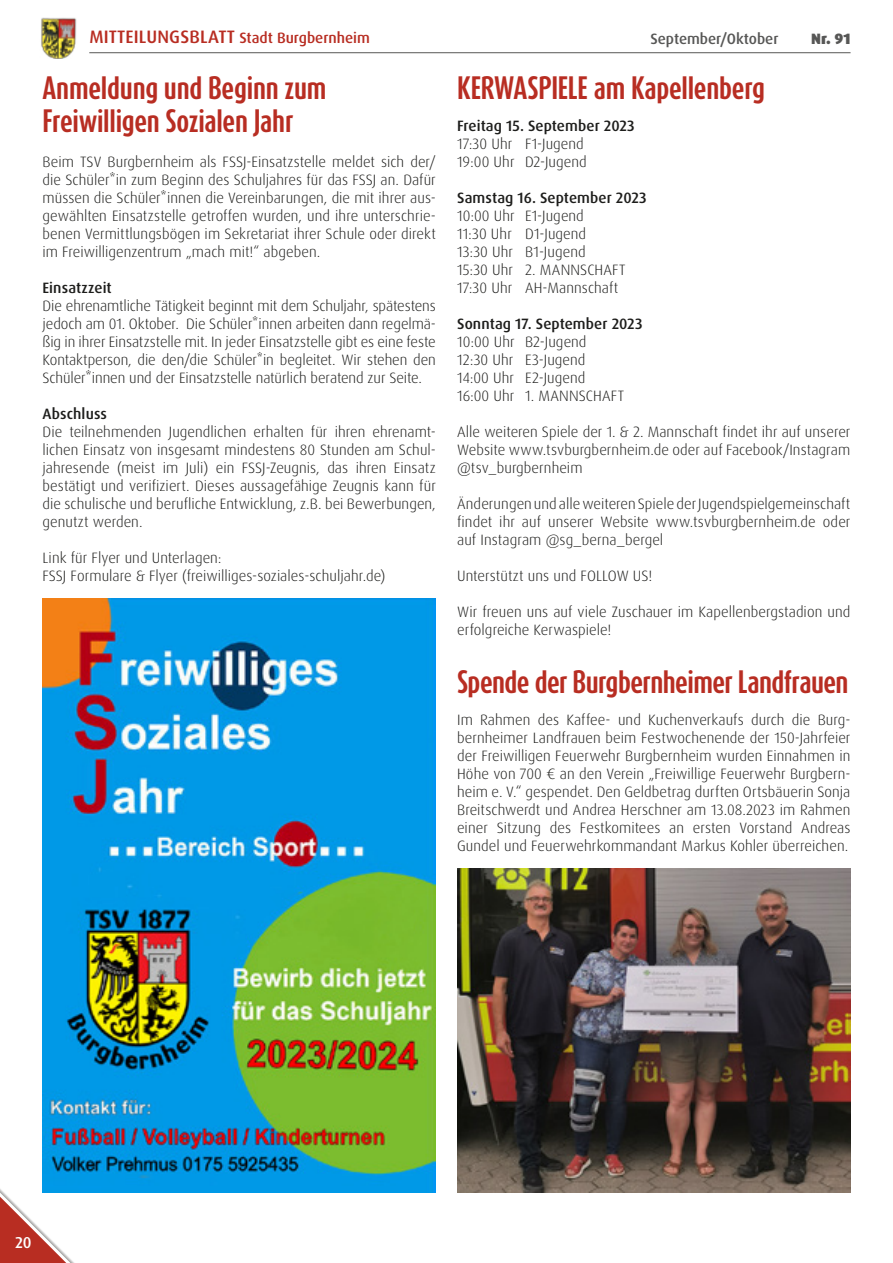
<style>
.page{position:relative;width:893px;height:1263px;background:#fff}
.page>*{position:absolute;margin:0;border:0;box-sizing:border-box;transform-origin:0 0}
._3__Überschrift_klein{font:700 27px/32.4px "Dax Compact Pro";letter-spacing:-.015em;color:#b82d22}
.t1{font:500 15.75px "Dax Pro";color:#fff}
._1__Grundtext{font:300 15px/18px "Dax Pro";letter-spacing:.005em;color:#1d1d1b;text-align:justify}
._1__Grundtext-2{font:500 15px "Dax Pro";letter-spacing:.005em;color:#1d1d1b}
.t2{font:500 15px "Dax Pro";color:#b82d22}
.t3{font:500 15px "Dax Pro";color:#575756}
.t4{font:900 15px "Dax Pro";color:#575756}
.s1{font-size:18px}
</style>
<div class="page">
<img style="left:41px;top:18px;width:36px;height:41px">
<hr style="left:89px;top:52px;width:761px;height:1px;background:#575756">
<svg style="left:0;top:1170px;width:74px;height:93px"></svg>
<img style="left:43px;top:599px;width:393px;height:594px">
<img style="left:457px;top:869px;width:393px;height:324px">
<p class="t2" style="left:89px;top:28px;width:282px"><span class="s1">MITTEILUNGSBLATT</span> Stadt Burgbernheim</p>
<p class="_3__Überschrift_klein" style="left:43px;top:72px;width:285px">Anmeldung und Beginn zum<br>Freiwilligen Sozialen Jahr</p>
<p class="_1__Grundtext" style="left:43px;top:152px;width:395px">Beim TSV Burgbernheim als FSSJ-Einsatzstelle meldet sich der/ die Schüler*in zum Beginn des Schuljahres für das FSSJ an. Dafür müssen die Schüler*innen die Vereinbarungen, die mit ihrer aus&shy;gewählten Einsatzstelle getroffen wurden, und ihre unterschrie&shy;benen Vermittlungsbögen im Sekretariat ihrer Schule oder direkt im Freiwilligenzentrum „mach mit!“ abgeben.</p>
<p class="_1__Grundtext-2" style="left:43px;top:278px;width:71px">Einsatzzeit</p>
<p class="_1__Grundtext" style="left:43px;top:296px;width:395px">Die ehrenamtliche Tätigkeit beginnt mit dem Schuljahr, spätestens jedoch am 01. Oktober. Die Schüler*innen arbeiten dann regelmä&shy;ßig in ihrer Einsatzstelle mit. In jeder Einsatzstelle gibt es eine feste Kontaktperson, die den/die Schüler*in begleitet. Wir stehen den Schüler*innen und der Einsatzstelle natürlich beratend zur Seite.</p>
<p class="_1__Grundtext-2" style="left:43px;top:404px;width:66px">Abschluss</p>
<p class="_1__Grundtext" style="left:43px;top:422px;width:395px">Die teilnehmenden Jugendlichen erhalten für ihren ehrenamt&shy;lichen Einsatz von insgesamt mindestens 80 Stunden am Schul&shy;jahresende (meist im Juli) ein FSSJ-Zeugnis, das ihren Einsatz bestätigt und verifiziert. Dieses aussagefähige Zeugnis kann für die schulische und berufliche Entwicklung, z.B. bei Bewerbungen, genutzt werden.</p>
<p class="_1__Grundtext" style="left:43px;top:548px;width:180px">Link für Flyer und Unterlagen:</p>
<p class="_1__Grundtext" style="left:43px;top:566px;width:344px">FSSJ Formulare &amp; Flyer (freiwilliges-soziales-schuljahr.de)</p>
<p class="t3" style="left:650px;top:29px;width:130px">September/Oktober</p>
<p class="t4" style="left:811px;top:29px;width:41px">Nr. 91</p>
<p class="_3__Überschrift_klein" style="left:457px;top:72px;width:309px">KERWASPIELE am Kapellenberg</p>
<p class="_1__Grundtext-2" style="left:457px;top:116px;width:179px">Freitag 15. September 2023</p>
<p class="_1__Grundtext" style="left:457px;top:134px;width:128px">17:30 Uhr F1-Jugend</p>
<p class="_1__Grundtext" style="left:457px;top:152px;width:131px">19:00 Uhr D2-Jugend</p>
<p class="_1__Grundtext-2" style="left:457px;top:188px;width:191px">Samstag 16. September 2023</p>
<p class="_1__Grundtext" style="left:457px;top:206px;width:128px">10:00 Uhr E1-Jugend</p>
<p class="_1__Grundtext" style="left:457px;top:224px;width:131px">11:30 Uhr D1-Jugend</p>
<p class="_1__Grundtext" style="left:457px;top:242px;width:130px">13:30 Uhr B1-Jugend</p>
<p class="_1__Grundtext" style="left:457px;top:260px;width:170px">15:30 Uhr 2. MANNSCHAFT</p>
<p class="_1__Grundtext" style="left:457px;top:278px;width:163px">17:30 Uhr AH-Mannschaft</p>
<p class="_1__Grundtext-2" style="left:457px;top:314px;width:187px">Sonntag 17. September 2023</p>
<p class="_1__Grundtext" style="left:457px;top:332px;width:131px">10:00 Uhr B2-Jugend</p>
<p class="_1__Grundtext" style="left:457px;top:350px;width:130px">12:30 Uhr E3-Jugend</p>
<p class="_1__Grundtext" style="left:457px;top:368px;width:130px">14:00 Uhr E2-Jugend</p>
<p class="_1__Grundtext" style="left:457px;top:386px;width:168px">16:00 Uhr 1. MANNSCHAFT</p>
<p class="_1__Grundtext" style="left:457px;top:422px;width:395px">Alle weiteren Spiele der 1. &amp; 2. Mannschaft findet ihr auf unserer Website www.tsvburgbernheim.de oder auf Facebook/Instagram @tsv_burgbernheim</p>
<p class="_1__Grundtext" style="left:457px;top:494px;width:395px">Änderungen und alle weiteren Spiele der Jugendspielgemeinschaft findet ihr auf unserer Website www.tsvburgbernheim.de oder auf Instagram @sg_berna_bergel</p>
<p class="_1__Grundtext" style="left:457px;top:566px;width:197px">Unterstützt uns und FOLLOW US!</p>
<p class="_1__Grundtext" style="left:457px;top:602px;width:395px">Wir freuen uns auf viele Zuschauer im Kapellenbergstadion und erfolgreiche Kerwaspiele!</p>
<p class="_3__Überschrift_klein" style="left:457px;top:666px;width:393px">Spende der Burgbernheimer Landfrauen</p>
<p class="_1__Grundtext" style="left:457px;top:710px;width:395px">Im Rahmen des Kaffee- und Kuchenverkaufs durch die Burg&shy;bernheimer Landfrauen beim Festwochenende der 150-Jahrfeier der Freiwilligen Feuerwehr Burgbernheim wurden Einnahmen in Höhe von 700 € an den Verein „Freiwillige Feuerwehr Burgbern&shy;heim e. V.“ gespendet. Den Geldbetrag durften Ortsbäuerin Sonja Breitschwerdt und Andrea Herschner am 13.08.2023 im Rahmen einer Sitzung des Festkomitees an ersten Vorstand Andreas Gundel und Feuerwehrkommandant Markus Kohler überreichen.</p>
<p class="t1" style="left:15px;top:1232px;width:18px">20</p>
</div>
